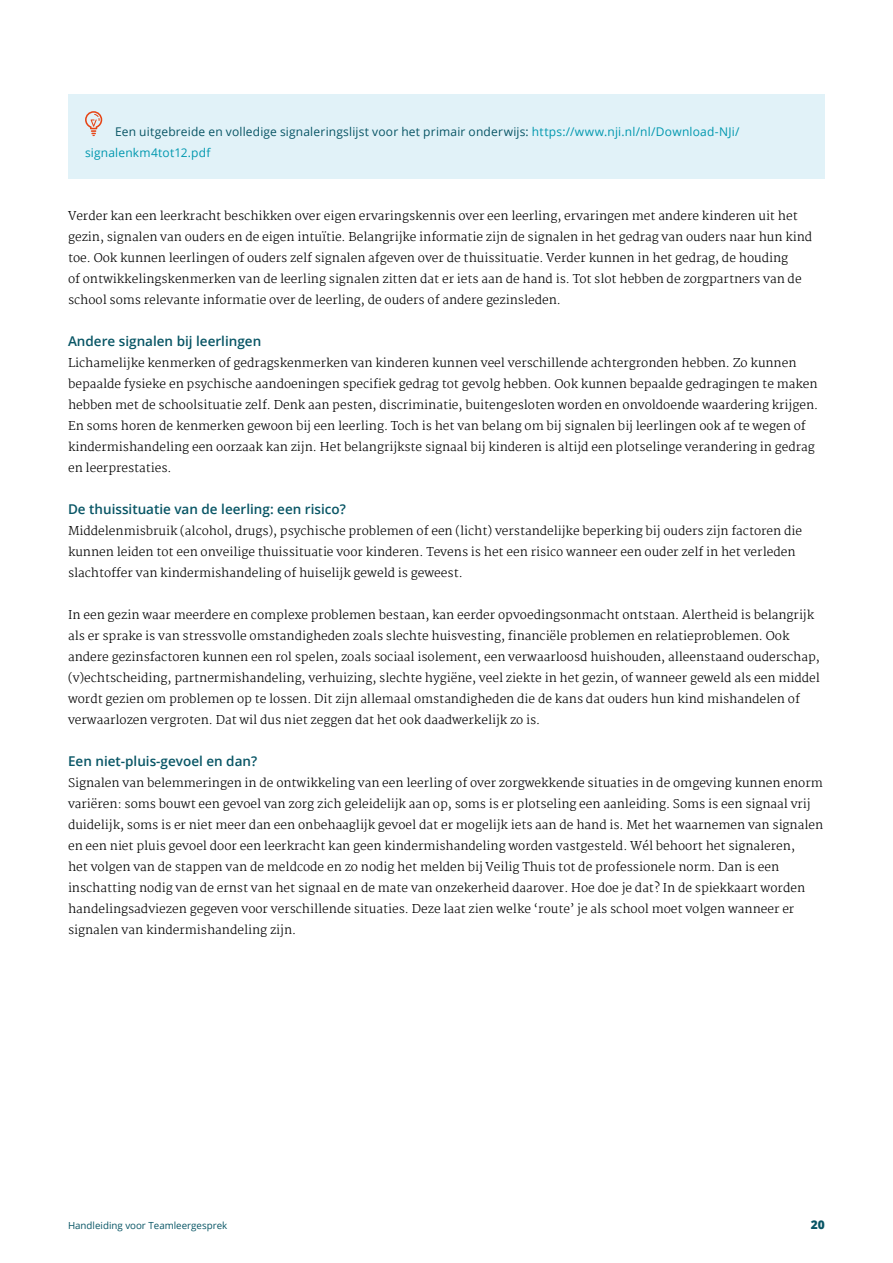
<style>
.page{position:relative;width:893px;height:1263px;background:#fff}
.page>*{position:absolute;margin:0;border:0;box-sizing:border-box;transform-origin:0 0}
.Sub_paragraaf{font:600 13.5px "Open Sans";color:#085565}
.Body_schreef{font:300 12px/21px "Martel";color:#000}
.body_schreefloos{font:12px/21px "Open Sans";letter-spacing:.015em;color:#085565}
.t1{font:800 12px "Open Sans";color:#085565}
.t2{font:9.75px "Open Sans";color:#085565}
.s1{color:#0198af}
</style>
<div class="page">
<div style="left:68px;top:94px;width:757px;height:84px;background:#e1f2f8"></div>
<svg style="left:85px;top:111px;width:17px;height:25px"></svg>
<p class="body_schreefloos" style="left:85px;top:121px;width:656px;text-indent:30px">Een uitgebreide en volledige signaleringslijst voor het primair onderwijs: <span class="s1">https://www.nji.nl/nl/Download-NJi/ signalenkm4tot12.pdf</span></p>
<p class="Body_schreef" style="left:68px;top:205px;width:746px">Verder kan een leerkracht beschikken over eigen ervaringskennis over een leerling, ervaringen met andere kinderen uit het gezin, signalen van ouders en de eigen intuïtie. Belangrijke informatie zijn de signalen in het gedrag van ouders naar hun kind toe. Ook kunnen leerlingen of ouders zelf signalen afgeven over de thuissituatie. Verder kunnen in het gedrag, de houding<br>of ontwikkelingskenmerken van de leerling signalen zitten dat er iets aan de hand is. Tot slot hebben de zorgpartners van de school soms relevante informatie over de leerling, de ouders of andere gezinsleden.</p>
<p class="Sub_paragraaf" style="left:68px;top:332px;width:195px">Andere signalen bij leerlingen</p>
<p class="Body_schreef" style="left:68px;top:352px;width:752px">Lichamelijke kenmerken of gedragskenmerken van kinderen kunnen veel verschillende achtergronden hebben. Zo kunnen bepaalde fysieke en psychische aandoeningen specifiek gedrag tot gevolg hebben. Ook kunnen bepaalde gedragingen te maken hebben met de schoolsituatie zelf. Denk aan pesten, discriminatie, buitengesloten worden en onvoldoende waardering krijgen.<br>En soms horen de kenmerken gewoon bij een leerling. Toch is het van belang om bij signalen bij leerlingen ook af te wegen of kindermishandeling een oorzaak kan zijn. Het belangrijkste signaal bij kinderen is altijd een plotselinge verandering in gedrag en leerprestaties.</p>
<p class="Sub_paragraaf" style="left:68px;top:500px;width:279px">De thuissituatie van de leerling: een risico?</p>
<p class="Body_schreef" style="left:68px;top:520px;width:736px">Middelenmisbruik (alcohol, drugs), psychische problemen of een (licht) verstandelijke beperking bij ouders zijn factoren die kunnen leiden tot een onveilige thuissituatie voor kinderen. Tevens is het een risico wanneer een ouder zelf in het verleden slachtoffer van kindermishandeling of huiselijk geweld is geweest.</p>
<p class="Body_schreef" style="left:68px;top:604px;width:753px">In een gezin waar meerdere en complexe problemen bestaan, kan eerder opvoedingsonmacht ontstaan. Alertheid is belangrijk als er sprake is van stressvolle omstandigheden zoals slechte huisvesting, financiële problemen en relatieproblemen. Ook andere gezinsfactoren kunnen een rol spelen, zoals sociaal isolement, een verwaarloosd huishouden, alleenstaand ouderschap, (v)echtscheiding, partnermishandeling, verhuizing, slechte hygiëne, veel ziekte in het gezin, of wanneer geweld als een middel wordt gezien om problemen op te lossen. Dit zijn allemaal omstandigheden die de kans dat ouders hun kind mishandelen of verwaarlozen vergroten. Dat wil dus niet zeggen dat het ook daadwerkelijk zo is.</p>
<p class="Sub_paragraaf" style="left:68px;top:752px;width:191px">Een niet-pluis-gevoel en dan?</p>
<p class="Body_schreef" style="left:68px;top:772px;width:757px">Signalen van belemmeringen in de ontwikkeling van een leerling of over zorgwekkende situaties in de omgeving kunnen enorm variëren: soms bouwt een gevoel van zorg zich geleidelijk aan op, soms is er plotseling een aanleiding. Soms is een signaal vrij duidelijk, soms is er niet meer dan een onbehaaglijk gevoel dat er mogelijk iets aan de hand is. Met het waarnemen van signalen en een niet pluis gevoel door een leerkracht kan geen kindermishandeling worden vastgesteld. Wél behoort het signaleren,<br>het volgen van de stappen van de meldcode en zo nodig het melden bij Veilig Thuis tot de professionele norm. Dan is een inschatting nodig van de ernst van het signaal en de mate van onzekerheid daarover. Hoe doe je dat? In de spiekkaart worden handelingsadviezen gegeven voor verschillende situaties. Deze laat zien welke ‘route’ je als school moet volgen wanneer er signalen van kindermishandeling zijn.</p>
<p class="t2" style="left:68px;top:1218px;width:161px">Handleiding voor Teamleergesprek</p>
<p class="t1" style="left:811px;top:1216px;width:16px">20</p>
</div>
